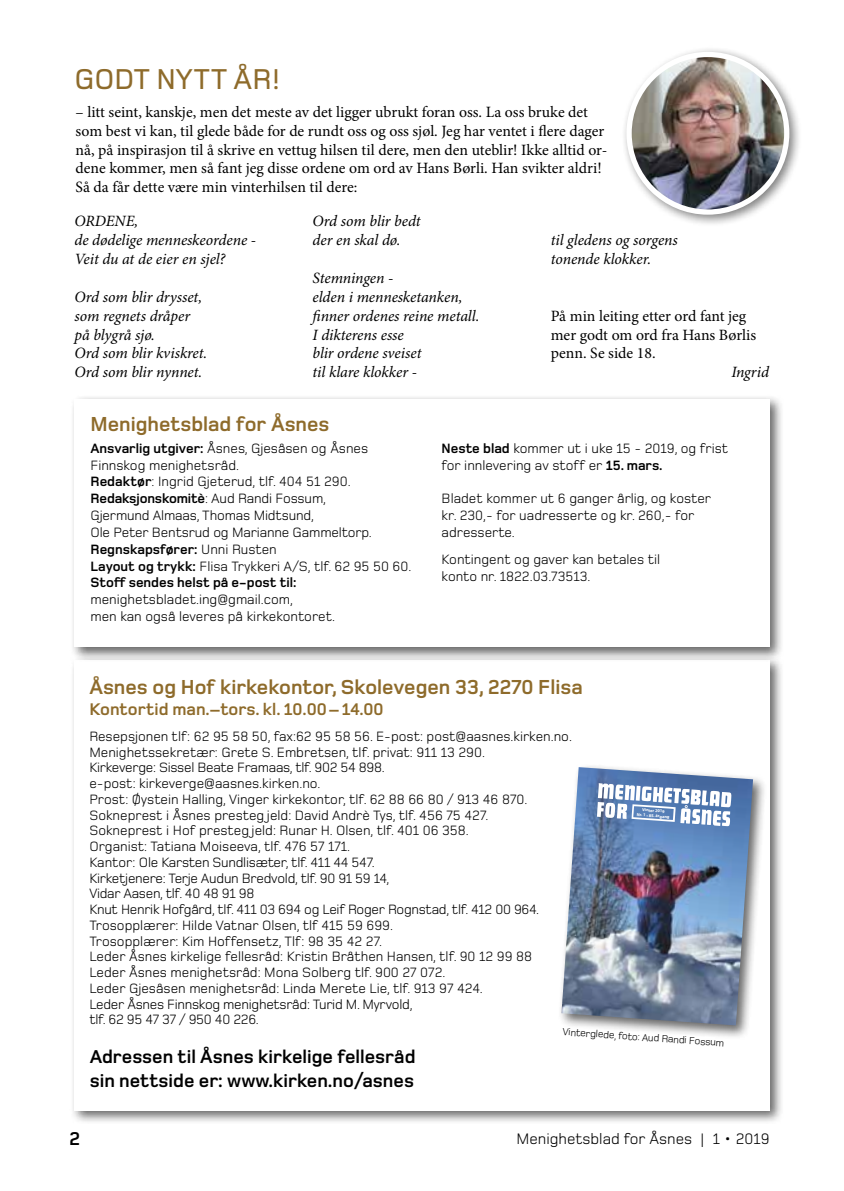
<style>
.page{position:relative;width:844px;height:1191px;background:#fff}
.page>*{position:absolute;margin:0;border:0;box-sizing:border-box;transform-origin:0 0}
.t1{font:500 29.75px "Foundry Monoline";color:#8e6b2b}
.t2{font:700 21px "Foundry Monoline";color:#8e6b2b}
.t3{font:700 19.25px/23.1px "Foundry Monoline";color:#000}
.t4{font:700 17.5px "Foundry Monoline";color:#8e6b2b}
.t5{font:15.75px/18.9px "Minion Pro";color:#000}
.t6{font:italic 15.75px/18.9px "Minion Pro";letter-spacing:-.005em;color:#000}
.t7{font:15.75px "Foundry Monoline";color:#000}
.t8{font:14px/15.8px "Foundry Monoline";color:#000}
.t9{font:10.5px "Foundry Monoline";color:#000}
.t10{font:700 4.38px/5.2px "Myriad Pro";color:#fff;text-align:center}
.s1{font-weight:700}
</style>
<div class="page">
<div style="left:69px;top:655px;width:714px;height:469px;background:#000;opacity:.6"></div>
<div style="left:74px;top:660px;width:695px;height:450px;background:#fff"></div>
<div style="left:69px;top:394px;width:714px;height:267px;background:#000;opacity:.6"></div>
<div style="left:74px;top:399px;width:695px;height:248px;background:#fff"></div>
<div style="left:557px;top:763px;width:209px;height:276px;background:#000;opacity:.6"></div>
<img style="left:561px;top:767px;width:191px;height:258px">
<svg style="left:596px;top:783px;width:135px;height:43px"></svg>
<div style="left:620px;top:46px;width:181px;height:181px;background:#000;opacity:.5"></div>
<img style="left:629px;top:54px;width:157px;height:158px;border-radius:76px">
<div style="left:626px;top:52px;width:163px;height:163px;border:5px solid #fff;border-radius:50%"></div>
<h1 class="t1" style="left:74px;top:63px;width:207px">GODT NYTT ÅR!</h1>
<p class="t5" style="left:76px;top:102px;width:533px">– litt seint, kanskje, men det meste av det ligger ubrukt foran oss. La oss bruke det som best vi kan, til glede både for de rundt oss og oss sjøl. Jeg har ventet i flere dager nå, på inspirasjon til å skrive en vettug hilsen til dere, men den uteblir! Ikke alltid or&shy;dene kommer, men så fant jeg disse ordene om ord av Hans Børli. Han svikter aldri!<br>Så da får dette være min vinterhilsen til dere:</p>
<p class="t6" style="left:74px;top:212px;width:183px">ORDENE,<br>de dødelige menneskeordene -<br>Veit du at de eier en sjel?</p>
<p class="t6" style="left:74px;top:288px;width:134px">Ord som blir drysset, som regnets dråper på blygrå sjø.<br>Ord som blir kviskret.<br>Ord som blir nynnet.</p>
<p class="t6" style="left:312px;top:212px;width:109px">Ord som blir bedt der en skal dø.</p>
<p class="t6" style="left:312px;top:269px;width:168px">Stemningen -<br>elden i mennesketanken, finner ordenes reine metall.<br>I dikterens esse<br>blir ordene sveiset<br>til klare klokker -</p>
<p class="t6" style="left:550px;top:231px;width:129px">til gledens og sorgens tonende klokker.</p>
<p class="t5" style="left:550px;top:306px;width:207px">På min leiting etter ord fant jeg mer godt om ord fra Hans Børlis penn. Se side 18.</p>
<p class="t6" style="left:731px;top:363px;width:39px">Ingrid</p>
<h2 class="t2" style="left:90px;top:413px;width:240px">Menighetsblad for Åsnes</h2>
<p class="t8" style="left:90px;top:440px;width:322px;line-height:16.8px"><span class="s1">Ansvarlig utgiver:</span> Åsnes, Gjesåsen og Åsnes Finnskog menighetsråd.<br><span class="s1">Redaktør</span>: Ingrid Gjeterud, tlf. 404 51 290.<br><span class="s1">Redaksjonskomitè</span>: Aud Randi Fossum,<br>Gjermund Almaas, Thomas Midtsund,<br>Ole Peter Bentsrud og Marianne Gammeltorp.<br><span class="s1">Regnskapsfører:</span> Unni Rusten<br><span class="s1">Layout og trykk:</span> Flisa Trykkeri A/S, tlf. 62 95 50 60.<br><span class="s1">Stoff sendes helst på e-post til:</span></p>
<p class="t8" style="left:90px;top:591px;width:246px;line-height:16.8px">menighetsbladet.ing@gmail.com,<br>men kan også leveres på kirkekontoret.</p>
<p class="t8" style="left:441px;top:440px;width:288px;line-height:16.8px"><span class="s1">Neste blad</span> kommer ut i uke 15 - 2019, og frist for innlevering av stoff er <span class="s1">15. mars.</span></p>
<p class="t8" style="left:441px;top:490px;width:271px;line-height:16.8px">Bladet kommer ut 6 ganger årlig, og koster kr. 230,- for uadresserte og kr. 260,- for adresserte.</p>
<p class="t8" style="left:441px;top:551px;width:220px;line-height:16.8px">Kontingent og gaver kan betales til konto nr. 1822.03.73513.</p>
<h2 class="t2" style="left:89px;top:676px;width:495px">Åsnes og Hof kirkekontor, Skolevegen 33, 2270 Flisa</h2>
<p class="t4" style="left:89px;top:700px;width:296px">Kontortid man.–tors. kl. 10.00 – 14.00</p>
<p class="t8" style="left:89px;top:728px;width:484px">Resepsjonen tlf: 62 95 58 50, fax:62 95 58 56. E-post: post@aasnes.kirken.no.<br>Menighetssekretær: Grete S. Embretsen, tlf. privat: 911 13 290.<br>Kirkeverge: Sissel Beate Framaas, tlf. 902 54 898.<br>e-post: kirkeverge@aasnes.kirken.no.<br>Prost: Øystein Halling, Vinger kirkekontor, tlf. 62 88 66 80 / 913 46 870.<br>Sokneprest i Åsnes presteg jeld: David Andrè Tys, tlf. 456 75 427.<br>Sokneprest i Hof presteg jeld: Runar H. Olsen, tlf. 401 06 358.<br>Organist: Tatiana Moiseeva, tlf. 476 57 171.<br>Kantor: Ole Karsten Sundlisæter, tlf. 411 44 547.<br>Kirketjenere: Terje Audun Bredvold, tlf. 90 91 59 14,<br>Vidar Aasen, tlf. 40 48 91 98<br>Knut Henrik Hofgård, tlf. 411 03 694 og Leif Roger Rognstad, tlf. 412 00 964.<br>Trosopplærer: Hilde Vatnar Olsen, tlf 415 59 699.<br>Trosopplærer: Kim Hoffensetz, Tlf: 98 35 42 27.<br>Leder Åsnes kirkelige fellesråd: Kristin Bråthen Hansen, tlf. 90 12 99 88<br>Leder Åsnes menighetsråd: Mona Solberg tlf. 900 27 072.<br>Leder Gjesåsen menighetsråd: Linda Merete Lie, tlf. 913 97 424.<br>Leder Åsnes Finnskog menighetsråd: Turid M. Myrvold,<br>tlf. 62 95 47 37 / 950 40 226.</p>
<p class="t10" style="left:637px;top:806px;width:34px;rotate:4deg">Vinter 2019<br>Nr. 1 • 85. årgang</p>
<h3 class="t3" style="left:90px;top:1045px;width:327px">Adressen til Åsnes kirkelige fellesråd sin nettside er: www.kirken.no/asnes</h3>
<p class="t9" style="left:563px;top:1026px;width:163px;rotate:4deg">Vinterglede, foto: Aud Randi Fossum</p>
<h3 class="t3" style="left:69px;top:1127px;width:12px">2</h3>
<p class="t7" style="left:516px;top:1130px;width:254px">Menighetsblad for Åsnes | 1 • 2019</p>
</div>
